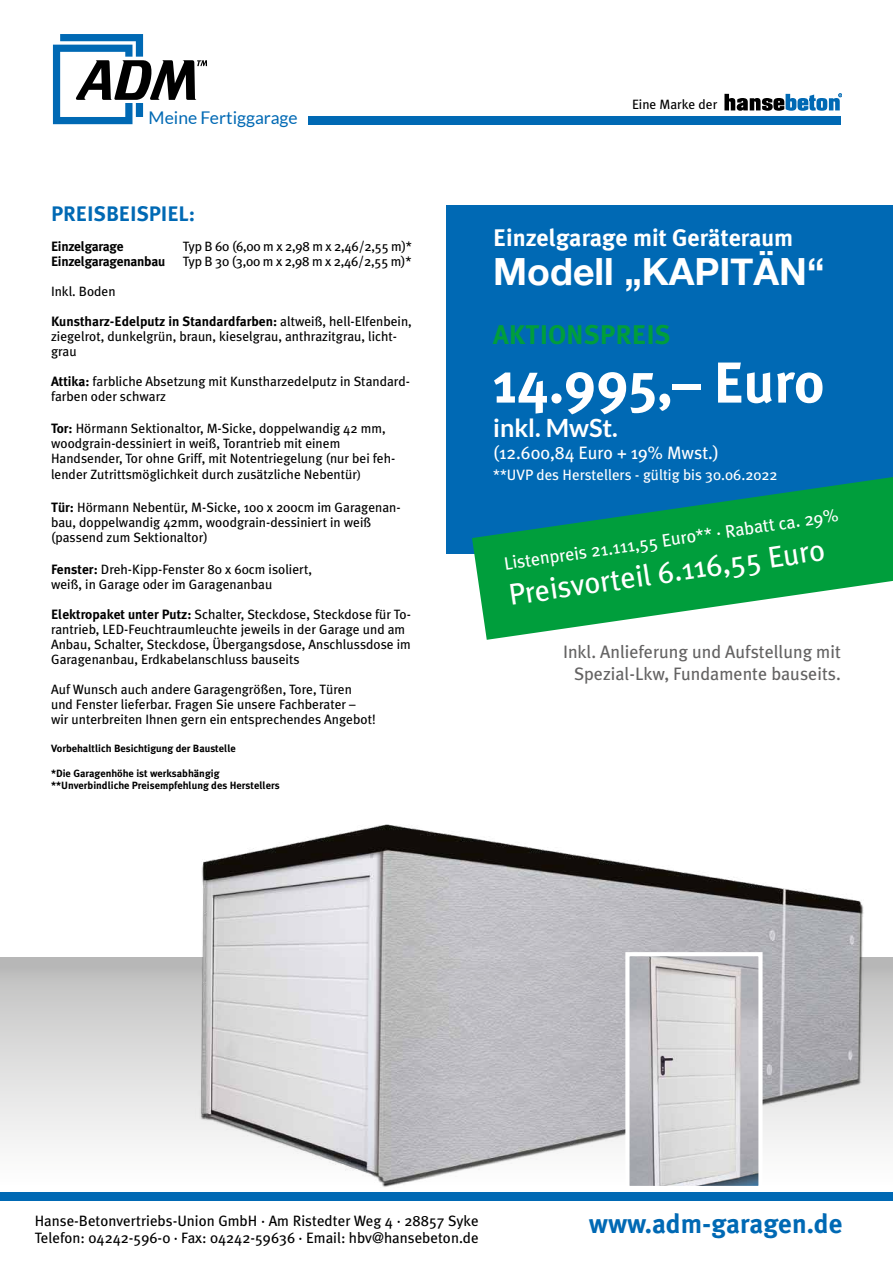
<style>
.page{position:relative;width:893px;height:1263px;background:#fff}
.page>*{position:absolute;margin:0;border:0;box-sizing:border-box;transform-origin:0 0}
.t1{font:700 57.6px "Meta Plus";letter-spacing:-.005em;color:#fff}
.t2{font:700 37.5px "Helvetica Neue";color:#fff}
.t3{font:30px "Meta Plus";color:#fff}
.t4{font:700 27px "Meta Plus";color:#0069b4}
.t5{font:700 27px "Meta Plus";color:#009e3c}
.t6{font:700 25.2px "Lato";color:#fff}
.t7{font:700 24px "Meta Plus";color:#fff}
.t8{font:700 21px "Meta Plus";color:#0069b4}
.t9{font:18px/21.6px "Meta Plus";color:#646363;text-align:right}
.t10{font:18px "Meta Plus";color:#fff}
.t11{font:17.55px "Lato";color:#0069b4}
.t12{font:15px/16.5px "Meta Plus";color:#000}
.t13{font:15px "Meta Plus";color:#fff}
.t14{font:13.5px/15px "Meta Plus";color:#000}
.t15{font:13.5px "Meta Plus";letter-spacing:-.02em;color:#000}
.t16{font:700 13.5px "Meta Plus";letter-spacing:-.02em;color:#000}
.t17{font:700 10.5px/12.6px "Meta Plus";color:#000}
.s1{font-weight:700}
.s2{font-size:12px}
</style>
<div class="page">
<div style="left:0;top:957px;width:893px;height:234px;background:linear-gradient(to bottom,#bdbdbd,#fff)"></div>
<img style="left:150px;top:824px;width:726px;height:377px">
<img style="left:630px;top:957px;width:128px;height:228px">
<div style="left:625px;top:952px;width:138px;height:238px;border:4px solid #fff"></div>
<div style="left:446px;top:205px;width:447px;height:348px;background:#0069b4"></div>
<svg style="left:472px;top:477px;width:421px;height:163px;fill:#009e3c"></svg>
<svg style="left:724px;top:93px;width:118px;height:18px"></svg>
<div style="left:309px;top:116px;width:532px;height:9px;background:#0069b4"></div>
<div style="left:0;top:1192px;width:893px;height:8px;background:#0069b4"></div>
<svg style="left:53px;top:34px;width:154px;height:90px"></svg>
<p class="t11" style="left:149px;top:108px;width:151px">Meine Fertiggarage</p>
<h3 class="t8" style="left:51px;top:202px;width:146px">PREISBEISPIEL:</h3>
<p class="t16" style="left:51px;top:239px;width:74px">Einzelgarage</p>
<p class="t15" style="left:183px;top:239px;width:231px">Typ B 60 (6,00 m x 2,98 m x 2,46/2,55 m)*</p>
<p class="t16" style="left:51px;top:254px;width:116px">Einzelgaragenanbau</p>
<p class="t15" style="left:183px;top:254px;width:230px">Typ B 30 (3,00 m x 2,98 m x 2,46/2,55 m)*</p>
<p class="t14" style="left:51px;top:284px;width:66px">Inkl. Boden</p>
<p class="t14" style="left:51px;top:314px;width:362px"><span class="s1">Kunstharz-Edelputz in Standardfarben:</span> altweiß, hell-Elfenbein, ziegelrot, dunkelgrün, braun, kieselgrau, anthrazitgrau, licht&shy;grau</p>
<p class="t14" style="left:51px;top:374px;width:360px"><span class="s1">Attika:</span> farbliche Absetzung mit Kunstharzedelputz in Standard&shy;farben oder schwarz</p>
<p class="t14" style="left:51px;top:421px;width:346px"><span class="s1">Tor:</span> Hörmann Sektionaltor, M-Sicke, doppelwandig 42 mm, woodgrain-dessiniert in weiß, Torantrieb mit einem<br>Handsender, Tor ohne Griff, mit Notentriegelung (nur bei feh-</p>
<p class="t14" style="left:51px;top:467px;width:311px">lender Zutrittsmöglichkeit durch zusätzliche Nebentür<span class="s2">)</span></p>
<p class="t14" style="left:51px;top:500px;width:351px"><span class="s1">Tür:</span> Hörmann Nebentür, M-Sicke, 100 x 200cm im Garagenan&shy;bau, doppelwandig 42mm, woodgrain-dessiniert in weiß (passend zum Sektionaltor)</p>
<p class="t14" style="left:51px;top:562px;width:263px"><span class="s1">Fenster:</span> Dreh-Kipp-Fenster 80 x 60cm isoliert, weiß, in Garage oder im Garagenanbau</p>
<p class="t14" style="left:51px;top:607px;width:361px"><span class="s1">Elektropaket unter Putz:</span> Schalter, Steckdose, Steckdose für To&shy;rantrieb, LED-Feuchtraumleuchte jeweils in der Garage und am Anbau, Schalter, Steckdose, Übergangsdose, Anschlussdose im Garagenanbau, Erdkabelanschluss bauseits</p>
<p class="t14" style="left:51px;top:682px;width:326px">Auf Wunsch auch andere Garagengrößen, Tore, Türen und Fenster lieferbar. Fragen Sie unsere Fachberater – wir unterbreiten Ihnen gern ein entsprechendes Angebot!</p>
<p class="t17" style="left:51px;top:741px;width:186px">Vorbehaltlich Besichtigung der Baustelle</p>
<p class="t17" style="left:51px;top:767px;width:230px">*Die Garagenhöhe ist werksabhängig **Unverbindliche Preisempfehlung des Herstellers</p>
<p class="t14" style="left:632px;top:97px;width:87px">Eine Marke der</p>
<h3 class="t7" style="left:493px;top:223px;width:302px">Einzelgarage mit Geräteraum</h3>
<h2 class="t2" style="left:493px;top:242px;width:333px">Modell „KAPITÄN“</h2>
<h3 class="t5" style="left:493px;top:319px;width:179px">AKTIONSPREIS</h3>
<h1 class="t1" style="left:493px;top:349px;width:333px">14.995,– Euro</h1>
<h3 class="t6" style="left:493px;top:413px;width:126px">inkl. MwSt.</h3>
<h3 class="t10" style="left:493px;top:442px;width:227px">(12.600,84 Euro + 19% Mwst.)</h3>
<p class="t13" style="left:493px;top:466px;width:286px">**UVP des Herstellers - gültig bis 30.06.2022</p>
<h3 class="t10" style="left:503px;top:552px;width:339px;rotate:-8deg">Listenpreis 21.111,55 Euro** · Rabatt ca. 29%</h3>
<h3 class="t3" style="left:506px;top:577px;width:321px;rotate:-8deg">Preisvorteil 6.116,55 Euro</h3>
<h3 class="t9" style="left:563px;top:641px;width:279px">Inkl. Anlieferung und Aufstellung mit<br>Spezial-Lkw, Fundamente bauseits.</h3>
<p class="t12" style="left:35px;top:1212px;width:446px">Hanse-Betonvertriebs-Union GmbH · Am Ristedter Weg 4 · 28857 Syke<br>Telefon: 04242-596-0 · Fax: 04242-59636 · Email: hbv@hansebeton.de</p>
<h3 class="t4" style="left:589px;top:1208px;width:255px">www.adm-garagen.de</h3>
</div>
